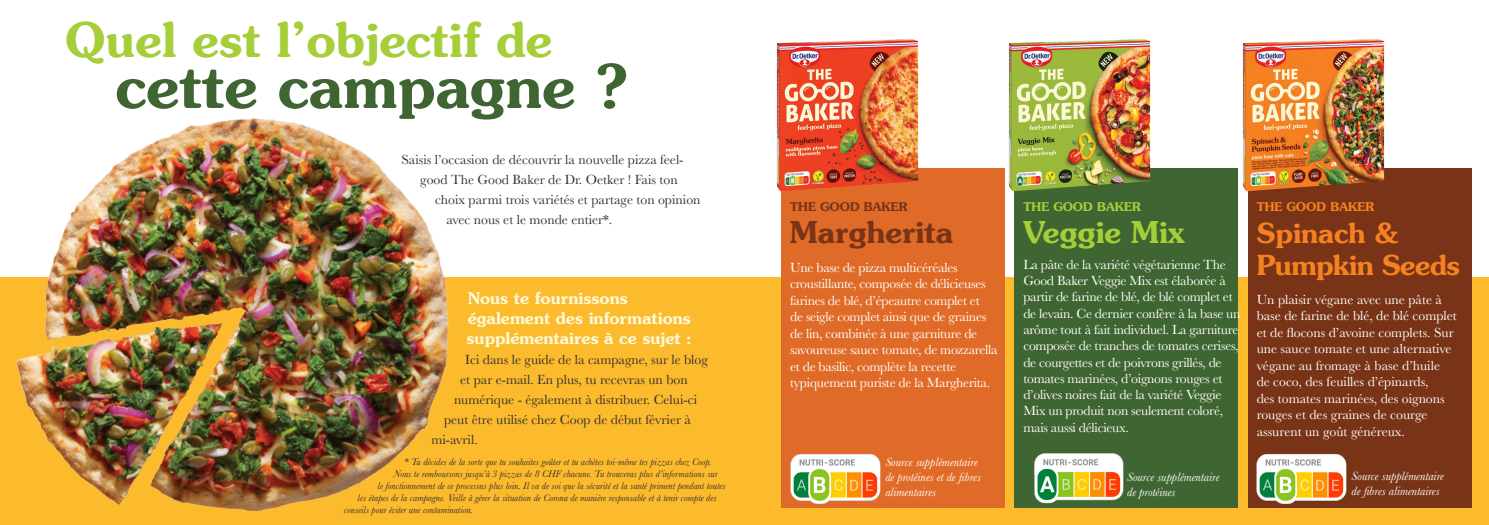
<style>
.page{position:relative;width:1489px;height:525px;background:#fff}
.page>*{position:absolute;margin:0;border:0;box-sizing:border-box;transform-origin:0 0}
.t1{font:600 59.25px "Souvenir LT";color:#3f6532}
.t2{font:600 47.5px "Souvenir LT";color:#a6ce39}
.t3{font:600 29.88px "Souvenir LT";color:#793317}
.t4{font:600 29.88px "Souvenir LT";color:#a6ce39}
.t5{font:600 27.5px/31.9px "Souvenir LT";letter-spacing:-.02em;color:#f58220}
.t6{font:600 16.25px/20px "Souvenir LT";color:#fefad7}
.t7{font:13.75px/16.2px "Baskerville";letter-spacing:-.02em;color:#fff}
.t8{font:13.75px "Baskerville";color:#312f30}
.t9{font:13.75px/16.5px "Baskerville";color:#fff}
.t10{font:italic 12.5px/15px "Baskerville";color:#fff}
.t11{font:600 12px "Souvenir LT";color:#a6ce39}
.t12{font:600 12px "Souvenir LT";color:#f58220}
.t13{font:600 12px "Souvenir LT";color:#793317}
.t14{font:italic 10px "Baskerville";color:#312f30}
</style>
<div class="page">
<div style="left:0;top:277px;width:1488px;height:247px;background:#fcba2d"></div>
<img style="left:16px;top:118px;width:433px;height:394px">
<div style="left:781px;top:168px;width:223px;height:339px;background:#e06b28"></div>
<div style="left:1014px;top:168px;width:223px;height:339px;background:#3f6532"></div>
<div style="left:1247px;top:168px;width:223px;height:339px;background:#793317"></div>
<img style="left:776px;top:39px;width:142px;height:152px">
<img style="left:1008px;top:39px;width:142px;height:152px">
<img style="left:1242px;top:39px;width:141px;height:152px">
<img style="left:790px;top:454px;width:91px;height:50px">
<img style="left:1256px;top:454px;width:91px;height:50px">
<img style="left:1034px;top:453px;width:90px;height:51px">
<p class="t2" style="left:65px;top:10px;width:488px">Quel est l’objectif de</p>
<p class="t1" style="left:115px;top:49px;width:513px">cette campagne ?</p>
<p class="t8" style="left:401px;top:150px;width:283px">Saisis l’occasion de découvrir la nouvelle pizza feel-</p>
<p class="t8" style="left:420px;top:170px;width:259px">good The Good Baker de Dr. Oetker ! Fais ton</p>
<p class="t8" style="left:435px;top:190px;width:267px">choix parmi trois variétés et partage ton opinion</p>
<p class="t8" style="left:446px;top:210px;width:167px">avec nous et le monde entier*.</p>
<p class="t6" style="left:466px;top:288px;width:227px">Nous te fournissons également des informations supplémentaires à ce sujet :</p>
<p class="t8" style="left:465px;top:350px;width:244px">Ici dans le guide de la campagne, sur le blog</p>
<p class="t8" style="left:460px;top:370px;width:229px">et par e-mail. En plus, tu recevras un bon</p>
<p class="t8" style="left:454px;top:390px;width:245px">numérique - également à distribuer. Celui-ci</p>
<p class="t8" style="left:444px;top:410px;width:248px">peut être utilisé chez Coop de début février à</p>
<p class="t8" style="left:431px;top:430px;width:48px">mi-avril.</p>
<p class="t14" style="left:404px;top:455px;width:309px">* Tu décides de la sorte que tu souhaites goûter et tu achètes toi-même tes pizzas chez Coop.</p>
<p class="t14" style="left:394px;top:467px;width:325px">Nous te remboursons jusqu’à 3 pizzas de 8 CHF chacune. Tu trouveras plus d’informations sur</p>
<p class="t14" style="left:377px;top:479px;width:349px">le fonctionnement de ce processus plus loin. Il va de soi que la sécurité et la santé priment pendant toutes</p>
<p class="t14" style="left:357px;top:491px;width:360px">les étapes de la campagne. Veille à gérer la situation de Corona de manière responsable et à tenir compte des</p>
<p class="t14" style="left:344px;top:503px;width:131px">conseils pour éviter une contamination.</p>
<p class="t13" style="left:790px;top:199px;width:119px">THE GOOD BAKER</p>
<p class="t3" style="left:790px;top:214px;width:164px">Margherita</p>
<p class="t7" style="left:790px;top:259px;width:209px">Une base de pizza multicéréales croustillante, composée de délicieuses farines de blé, d’épeautre complet et<br>de seigle complet ainsi que de graines de lin, combinée à une garniture de savoureuse sauce tomate, de mozzarella et de basilic, complète la recette typiquement puriste de la Margherita.</p>
<p class="t10" style="left:885px;top:454px;width:97px">Source supplémentaire de protéines et de fibres alimentaires</p>
<p class="t11" style="left:1023px;top:199px;width:119px">THE GOOD BAKER</p>
<p class="t4" style="left:1023px;top:214px;width:163px">Veggie Mix</p>
<p class="t7" style="left:1023px;top:256px;width:218px">La pâte de la variété végétarienne The Good Baker Veggie Mix est élaborée à partir de farine de blé, de blé complet et de levain. Ce dernier confère à la base un arôme tout à fait individuel. La garniture composée de tranches de tomates cerises, de courgettes et de poivrons grillés, de tomates marinées, d’oignons rouges et d’olives noires fait de la variété Veggie Mix un produit non seulement coloré, mais aussi délicieux.</p>
<p class="t10" style="left:1127px;top:469px;width:94px">Source supplémentaire</p>
<p class="t10" style="left:1127px;top:484px;width:50px">de protéines</p>
<p class="t12" style="left:1256px;top:199px;width:119px">THE GOOD BAKER</p>
<p class="t5" style="left:1256px;top:217px;width:205px">Spinach &amp;<br>Pumpkin Seeds</p>
<p class="t9" style="left:1256px;top:291px;width:202px">Un plaisir végane avec une pâte à base de farine de blé, de blé complet et de flocons d’avoine complets. Sur une sauce tomate et une alternative végane au fromage à base d’huile<br>de coco, des feuilles d’épinards,<br>des tomates marinées, des oignons rouges et des graines de courge assurent un goût généreux.</p>
<p class="t10" style="left:1351px;top:468px;width:94px">Source supplémentaire</p>
<p class="t10" style="left:1351px;top:483px;width:90px">de fibres alimentaires</p>
</div>
